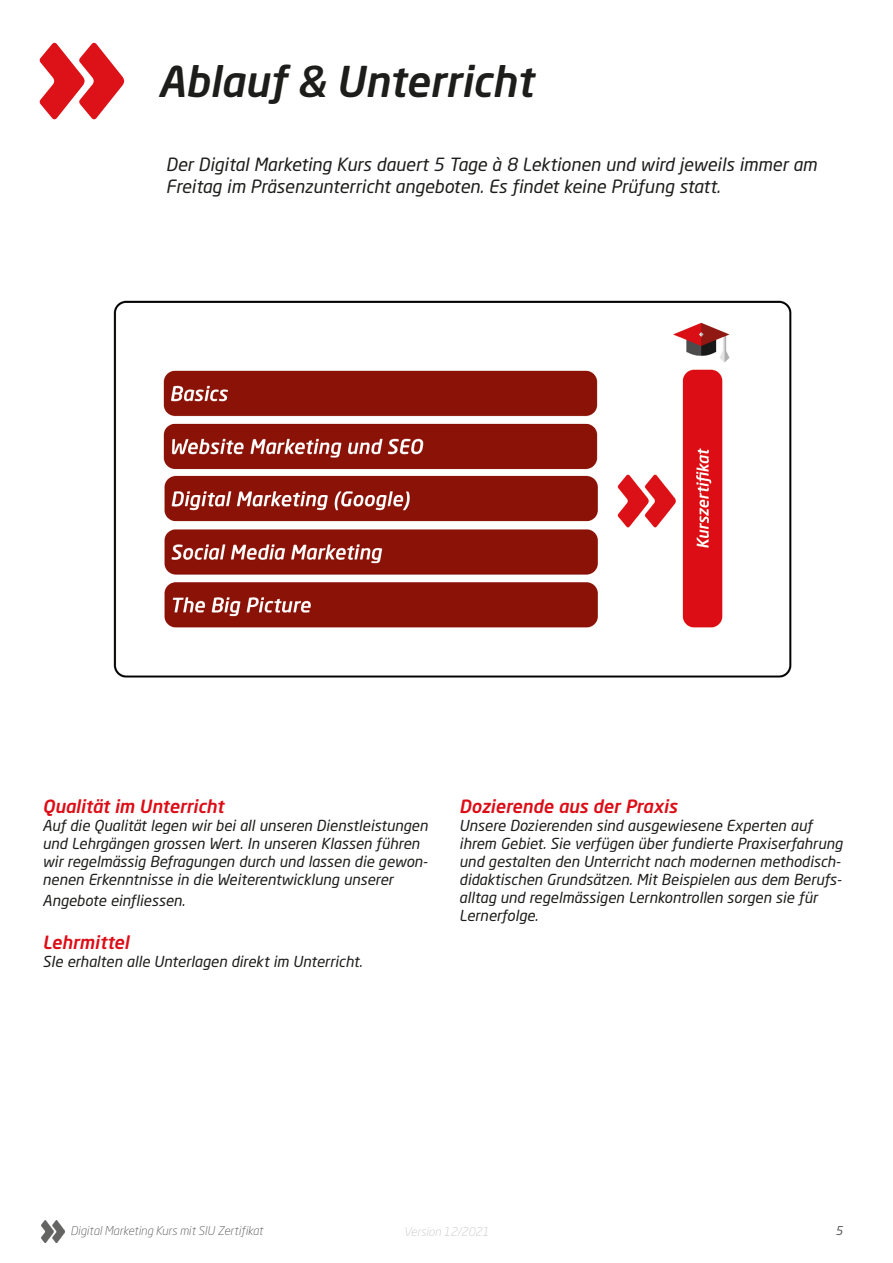
<style>
.page{position:relative;width:893px;height:1263px;background:#fff}
.page>*{position:absolute;margin:0;border:0;box-sizing:border-box;transform-origin:0 0}
.t1{font:italic 500 42px "Neo Sans W1 G";color:#1d1d1b}
._06_Untertitel_roter{font:italic 18px/21.6px "Neo Sans W1 G";color:#1d1d1b}
.t2{font:italic 500 18px "Neo Sans W1 G";color:#dc0d16}
._06_Untertitel_roter-2{font:italic 15px/18px "Neo Sans W1 G";color:#1d1d1b}
.t3{font:italic 300 12px "Neo Sans W1 G";color:#575756}
.t4{font:italic 300 12px "Neo Sans W1 G";color:#c7c7c6}
.t5{font:italic 12px "Neo Sans Std";color:#575756}
</style>
<div class="page">
<img style="left:41px;top:1221px;width:24px;height:21px">
<svg style="left:40px;top:43px;width:84px;height:76px"></svg>
<img style="left:113px;top:300px;width:679px;height:378px">
<p class="t1" style="left:158px;top:55px;width:376px">Ablauf &amp; Unterricht</p>
<p class="_06_Untertitel_roter" style="left:166px;top:153px;width:653px">Der Digital Marketing Kurs dauert 5 Tage à 8 Lektionen und wird jeweils immer am<br>Freitag im Präsenzunterricht angeboten. Es findet keine Prüfung statt.</p>
<p class="t2" style="left:43px;top:795px;width:183px">Qualität im Unterricht</p>
<p class="_06_Untertitel_roter-2" style="left:43px;top:816px;width:387px">Auf die Qualität legen wir bei all unseren Dienstleistungen und Lehrgängen grossen Wert. In unseren Klassen führen wir regelmässig Befragungen durch und lassen die gewon&shy;nenen Erkenntnisse in die Weiterentwicklung unserer</p>
<p class="_06_Untertitel_roter-2" style="left:43px;top:891px;width:144px">Angebote einfliessen.</p>
<p class="t2" style="left:43px;top:931px;width:88px">Lehrmittel</p>
<p class="_06_Untertitel_roter-2" style="left:43px;top:953px;width:321px">SIe erhalten alle Unterlagen direkt im Unterricht.</p>
<p class="t2" style="left:459px;top:795px;width:219px">Dozierende aus der Praxis</p>
<p class="_06_Untertitel_roter-2" style="left:459px;top:816px;width:385px">Unsere Dozierenden sind ausgewiesene Experten auf ihrem Gebiet. Sie verfügen über fundierte Praxiserfahrung und gestalten den Unterricht nach modernen methodisch&shy;didaktischen Grundsätzen. Mit Beispielen aus dem Berufs&shy;alltag und regelmässigen Lernkontrollen sorgen sie für Lernerfolge.</p>
<p class="t3" style="left:71px;top:1223px;width:194px">Digital Marketing Kurs mit SIU Zertifikat</p>
<p class="t4" style="left:404px;top:1224px;width:87px">Version 12/2021</p>
<p class="t5" style="left:836px;top:1223px;width:9px">5</p>
</div>
